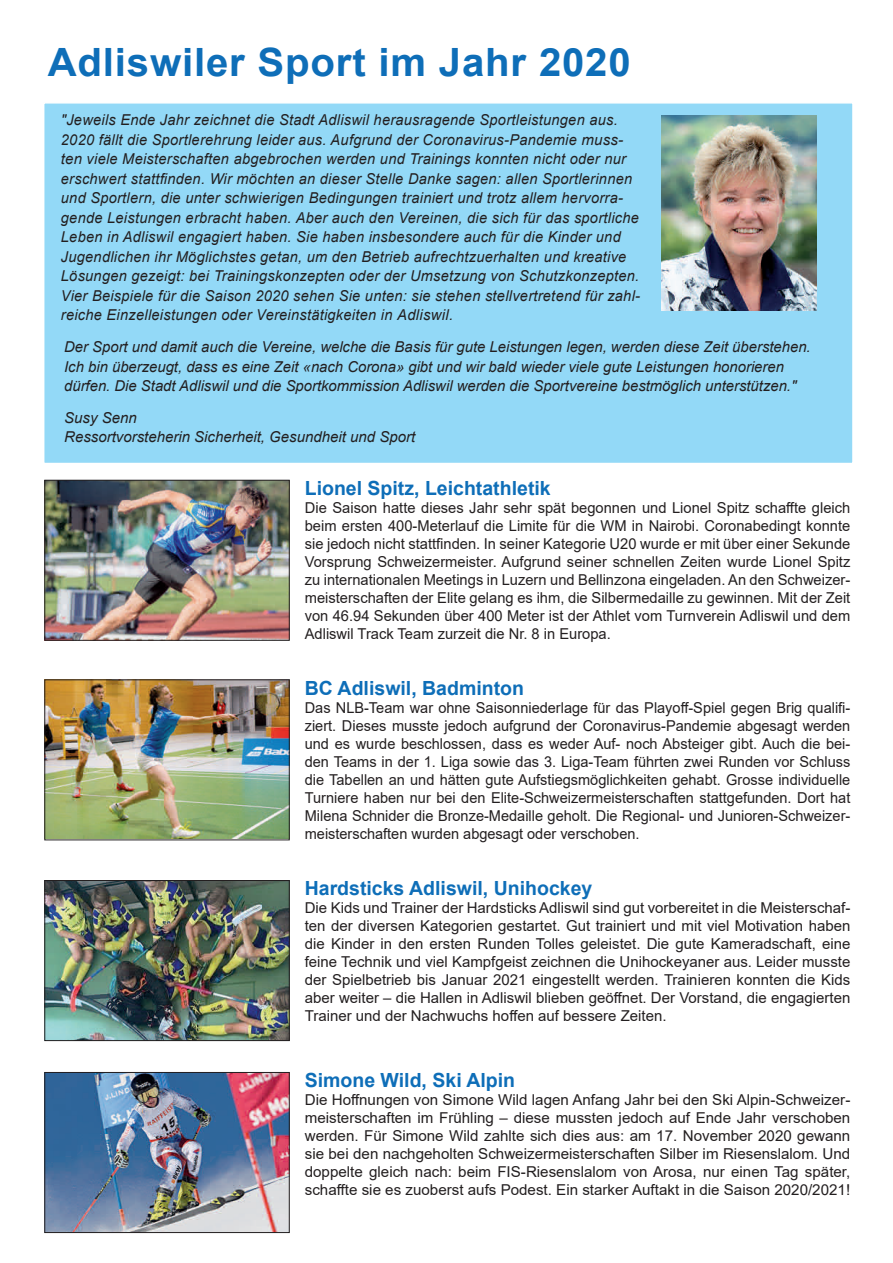
<style>
.page{position:relative;width:893px;height:1263px;background:#fff}
.page>*{position:absolute;margin:0;border:0;box-sizing:border-box;transform-origin:0 0}
.t1{font:700 39px "Arial";letter-spacing:.02em;color:#0e6eb8}
.Lauftext_richtig{font:700 19.5px "Arial";color:#0e6eb8}
.t2{font:15px/18px "Arial";color:#231f20;text-align:justify}
.t3{font:italic 15px/19.5px "Arial";letter-spacing:.02em;color:#231f20}
.t4{font:italic 15px/19.5px "Arial";color:#231f20}
</style>
<div class="page">
<div style="left:43px;top:102px;width:811px;height:362px;background:#93d9f7;border:2px solid #fff"></div>
<img style="left:47px;top:482px;width:240px;height:156px">
<div style="left:45px;top:480px;width:244px;height:160px;border:1px solid #231f20"></div>
<img style="left:47px;top:682px;width:240px;height:156px">
<img style="left:47px;top:882px;width:240px;height:157px">
<div style="left:45px;top:880px;width:244px;height:161px;border:1px solid #231f20"></div>
<img style="left:47px;top:1074px;width:240px;height:157px">
<div style="left:45px;top:1072px;width:244px;height:161px;border:1px solid #231f20"></div>
<img style="left:661px;top:116px;width:155px;height:195px">
<p class="t1" style="left:48px;top:35px;width:584px">Adliswiler Sport im Jahr 2020</p>
<p class="t3" style="left:61px;top:110px;width:581px">"Jeweils Ende Jahr zeichnet die Stadt Adliswil herausragende Sportleistungen aus.<br>2020 fällt die Sportlerehrung leider aus. Aufgrund der Coronavirus-Pandemie muss&shy;ten viele Meisterschaften abgebrochen werden und Trainings konnten nicht oder nur erschwert stattfinden. Wir möchten an dieser Stelle Danke sagen: allen Sportlerinnen und Sportlern, die unter schwierigen Bedingungen trainiert und trotz allem hervorra&shy;gende Leistungen erbracht haben. Aber auch den Vereinen, die sich für das sportliche Leben in Adliswil engagiert haben. Sie haben insbesondere auch für die Kinder und Jugendlichen ihr Möglichstes getan, um den Betrieb aufrechtzuerhalten und kreative Lösungen gezeigt: bei Trainingskonzepten oder der Umsetzung von Schutzkonzepten.<br>Vier Beispiele für die Saison 2020 sehen Sie unten: sie stehen stellvertretend für zahl&shy;reiche Einzelleistungen oder Vereinstätigkeiten in Adliswil.</p>
<p class="t4" style="left:64px;top:337px;width:748px">Der Sport und damit auch die Vereine, welche die Basis für gute Leistungen legen, werden diese Zeit überstehen.<br>Ich bin überzeugt, dass es eine Zeit «nach Corona» gibt und wir bald wieder viele gute Leistungen honorieren dürfen. Die Stadt Adliswil und die Sportkommission Adliswil werden die Sportvereine bestmöglich unterstützen."</p>
<p class="t4" style="left:64px;top:408px;width:74px">Susy Senn</p>
<p class="t4" style="left:64px;top:427px;width:352px">Ressortvorsteherin Sicherheit, Gesundheit und Sport</p>
<p class="Lauftext_richtig" style="left:305px;top:474px;width:247px">Lionel Spitz, Leichtathletik</p>
<p class="t2" style="left:305px;top:498px;width:547px">Die Saison hatte dieses Jahr sehr spät begonnen und Lionel Spitz schaffte gleich beim ersten 400-Meterlauf die Limite für die WM in Nairobi. Coronabedingt konnte sie jedoch nicht stattfinden. In seiner Kategorie U20 wurde er mit über einer Sekunde Vorsprung Schweizermeister. Aufgrund seiner schnellen Zeiten wurde Lionel Spitz zu internationalen Meetings in Luzern und Bellinzona eingeladen. An den Schweizer&shy;meisterschaften der Elite gelang es ihm, die Silbermedaille zu gewinnen. Mit der Zeit von 46.94 Sekunden über 400 Meter ist der Athlet vom Turnverein Adliswil und dem Adliswil Track Team zurzeit die Nr. 8 in Europa.</p>
<p class="Lauftext_richtig" style="left:305px;top:675px;width:221px">BC Adliswil, Badminton</p>
<p class="t2" style="left:305px;top:699px;width:547px">Das NLB-Team war ohne Saisonniederlage für das Playoff-Spiel gegen Brig qualifi&shy;ziert. Dieses musste jedoch aufgrund der Coronavirus-Pandemie abgesagt werden und es wurde beschlossen, dass es weder Auf- noch Absteiger gibt. Auch die bei&shy;den Teams in der 1. Liga sowie das 3. Liga-Team führten zwei Runden vor Schluss die Tabellen an und hätten gute Aufstiegsmöglichkeiten gehabt. Grosse individuelle Turniere haben nur bei den Elite-Schweizermeisterschaften stattgefunden. Dort hat Milena Schnider die Bronze-Medaille geholt. Die Regional- und Junioren-Schweizer&shy;meisterschaften wurden abgesagt oder verschoben.</p>
<p class="Lauftext_richtig" style="left:305px;top:874px;width:289px">Hardsticks Adliswil, Unihockey</p>
<p class="t2" style="left:305px;top:899px;width:547px">Die Kids und Trainer der Hardsticks Adliswil sind gut vorbereitet in die Meisterschaf&shy;ten der diversen Kategorien gestartet. Gut trainiert und mit viel Motivation haben die Kinder in den ersten Runden Tolles geleistet. Die gute Kameradschaft, eine feine Technik und viel Kampfgeist zeichnen die Unihockeyaner aus. Leider musste der Spielbetrieb bis Januar 2021 eingestellt werden. Trainieren konnten die Kids aber weiter – die Hallen in Adliswil blieben geöffnet. Der Vorstand, die engagierten Trainer und der Nachwuchs hoffen auf bessere Zeiten.</p>
<p class="Lauftext_richtig" style="left:305px;top:1066px;width:212px">Simone Wild, Ski Alpin</p>
<p class="t2" style="left:305px;top:1091px;width:547px">Die Hoffnungen von Simone Wild lagen Anfang Jahr bei den Ski Alpin-Schweizer&shy;meisterschaften im Frühling – diese mussten jedoch auf Ende Jahr verschoben werden. Für Simone Wild zahlte sich dies aus: am 17. November 2020 gewann sie bei den nachgeholten Schweizermeisterschaften Silber im Riesenslalom. Und doppelte gleich nach: beim FIS-Riesenslalom von Arosa, nur einen Tag später, schaffte sie es zuoberst aufs Podest. Ein starker Auftakt in die Saison 2020/2021!</p>
</div>
